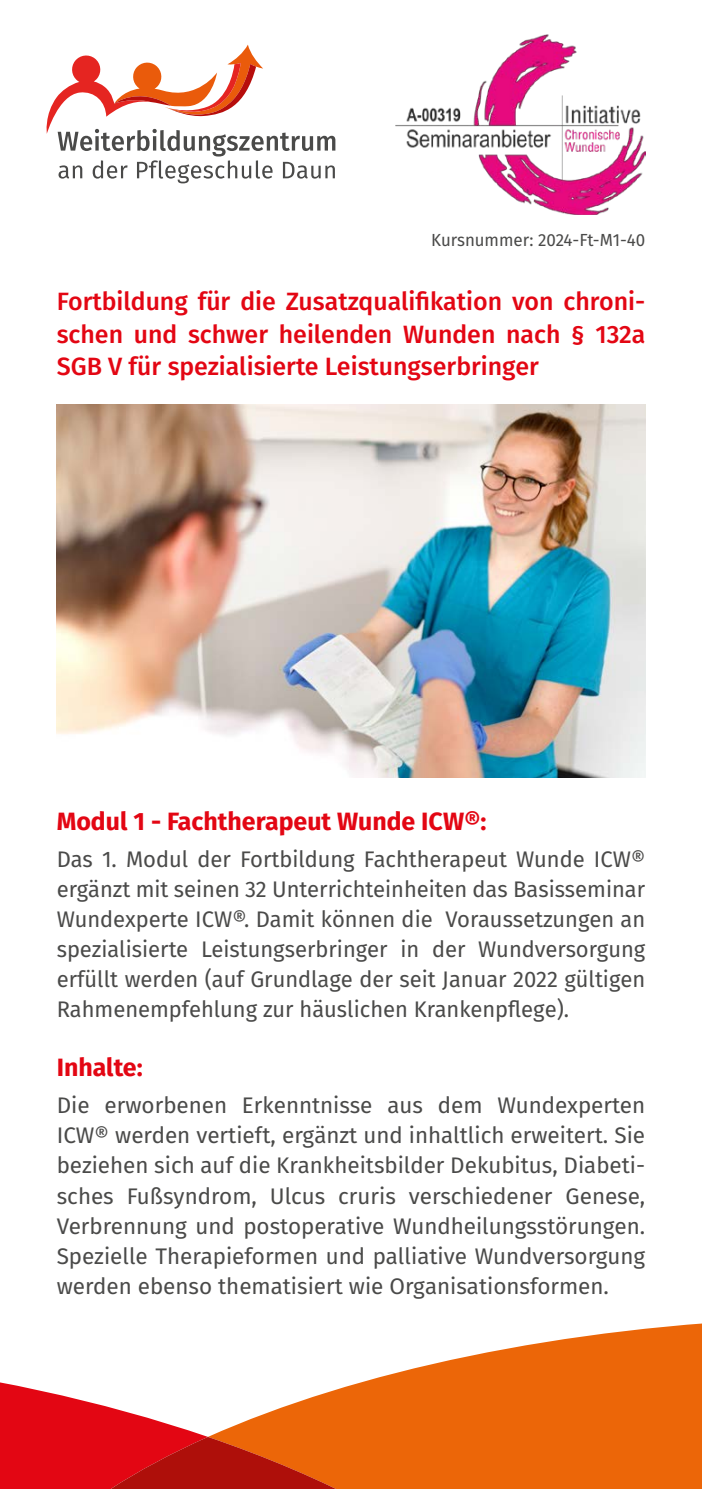
<style>
.page{position:relative;width:702px;height:1489px;background:#fff}
.page>*{position:absolute;margin:0;border:0;box-sizing:border-box;transform-origin:0 0}
.t1{font:500 25px/32.5px "Fira Sans";color:#e30613;text-align:justify}
.t2{font:700 25px "Fira Sans";color:#e30613}
.t3{font:22.5px/30px "Fira Sans";color:#4a4a49;text-align:justify}
.t4{font:17.5px "Fira Sans";color:#4a4a49}
</style>
<div class="page">
<img style="left:57px;top:405px;width:588px;height:372px">
<div style="left:619px;top:1324px;width:72px;height:164px;background:#ec6608"></div>
<svg style="left:0;top:1331px;width:619px;height:81px"></svg>
<svg style="left:0;top:1412px;width:641px;height:76px;background:#e24813"></svg>
<div style="left:691px;top:1323px;width:11px;height:165px;background:#ec6608"></div>
<svg style="left:47px;top:45px;width:288px;height:138px"></svg>
<img style="left:395px;top:34px;width:250px;height:181px">
<p class="t4" style="left:431px;top:226px;width:215px">Kursnummer: 2024-Ft-M1-40</p>
<p class="t1" style="left:57px;top:284px;width:590px">Fortbildung für die Zusatzqualifikation von chroni&shy;schen und schwer heilenden Wunden nach § 132a SGB V für spezialisierte Leistungserbringer</p>
<p class="t2" style="left:57px;top:799px;width:431px">Modul 1 - Fachtherapeut Wunde ICW®:</p>
<p class="t3" style="left:57px;top:843px;width:590px">Das 1. Modul der Fortbildung Fachtherapeut Wunde ICW® ergänzt mit seinen 32 Unterrichteinheiten das Basisseminar Wundexperte ICW®. Damit können die Voraussetzungen an spezialisierte Leistungserbringer in der Wundversorgung erfüllt werden (auf Grundlage der seit Januar 2022 gültigen Rahmenempfehlung zur häuslichen Krankenpflege).</p>
<p class="t2" style="left:57px;top:1046px;width:87px">Inhalte:</p>
<p class="t3" style="left:57px;top:1089px;width:590px">Die erworbenen Erkenntnisse aus dem Wundexperten ICW® werden vertieft, ergänzt und inhaltlich erweitert. Sie beziehen sich auf die Krankheitsbilder Dekubitus, Diabeti&shy;sches Fußsyndrom, Ulcus cruris verschiedener Genese, Verbrennung und postoperative Wundheilungsstörungen.<br>Spezielle Therapieformen und palliative Wundversorgung werden ebenso thematisiert wie Organisationsformen.</p>
</div>
